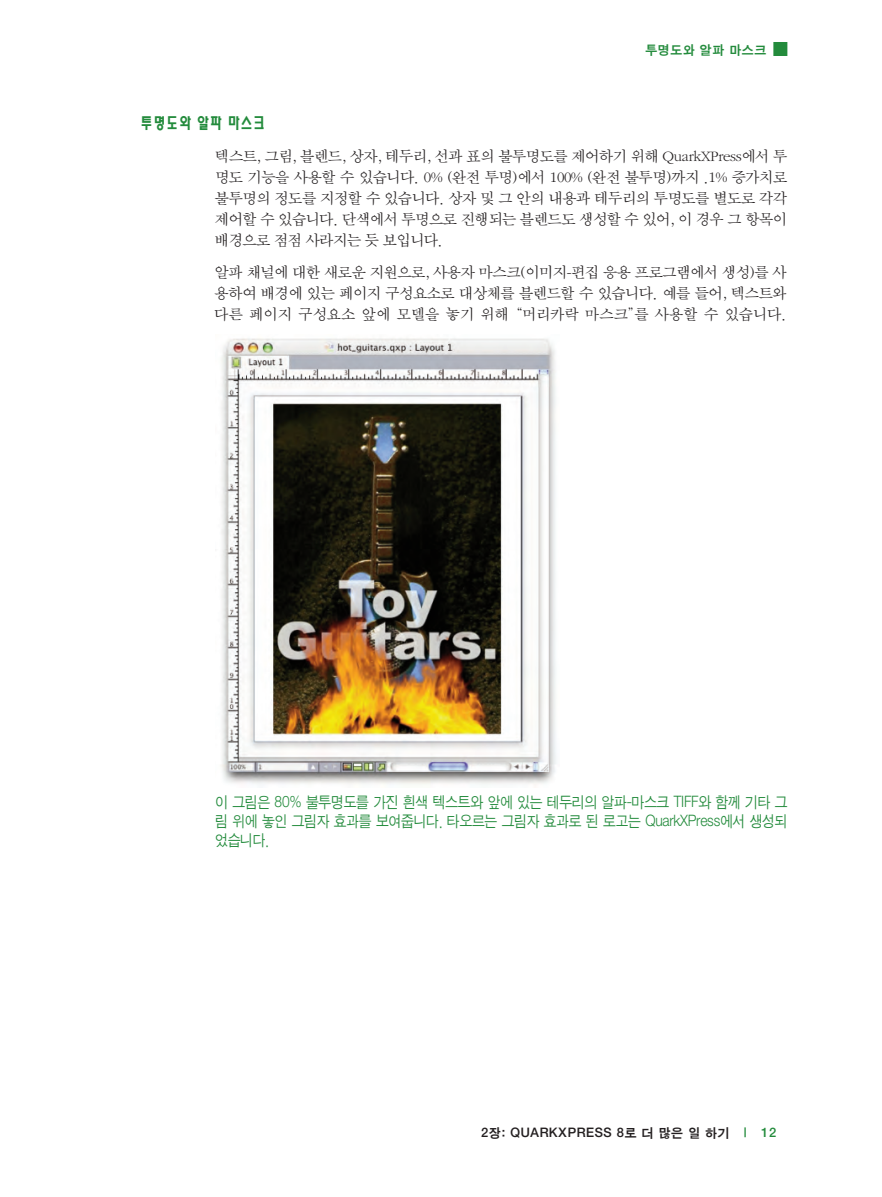
<style>
.page{position:relative;width:882px;height:1197px;background:#fff}
.page>*{position:absolute;margin:0;border:0;box-sizing:border-box;transform-origin:0 0}
.t1{font:15.75px/21px "Sand Sm";letter-spacing:-.025em;color:#231f20;text-align:justify}
.t2{font:15.75px/19.2px "Sand Jg";letter-spacing:-.015em;color:#238b3c;text-align:justify;scale:.9 1}
.t3{font:15.75px "Korea Y Head 2";letter-spacing:.085em;color:#238b3c;scale:.9 1}
.t4{font:13.12px "Sand Kg";letter-spacing:.055em;color:#231f20}
.t5{font:13.12px "Sand Kg";letter-spacing:.055em;color:#238b3c}
.s1{color:#238b3c}
</style>
<div class="page">
<img style="left:221px;top:338px;width:335px;height:447px">
<div style="left:773px;top:42px;width:14px;height:14px;background:#238b3c"></div>
<p class="t5" style="left:645px;top:44px;width:122px">투명도와 알파 마스크</p>
<p class="t3" style="left:141px;top:115px;width:140px">투명도와 알파 마스크</p>
<p class="t1" style="left:215px;top:148px;width:574px">텍스트, 그림, 블렌드, 상자, 테두리, 선과 표의 불투명도를 제어하기 위해 QuarkXPress에서 투 명도 기능을 사용할 수 있습니다. 0% (완전 투명)에서 100% (완전 불투명)까지 .1% 증가치로 불투명의 정도를 지정할 수 있습니다. 상자 및 그 안의 내용과 테두리의 투명도를 별도로 각각 제어할 수 있습니다. 단색에서 투명으로 진행되는 블렌드도 생성할 수 있어, 이 경우 그 항목이 배경으로 점점 사라지는 듯 보입니다.</p>
<p class="t1" style="left:214px;top:263px;width:574px">알파 채널에 대한 새로운 지원으로, 사용자 마스크(이미지-편집 응용 프로그램에서 생성)를 사 용하여 배경에 있는 페이지 구성요소로 대상체를 블렌드할 수 있습니다. 예를 들어, 텍스트와 다른 페이지 구성요소 앞에 모델을 놓기 위해“머리카락 마스크”를 사용할 수 있습니다.</p>
<p class="t2" style="left:215px;top:792px;width:638px">이 그림은 80% 불투명도를 가진 흰색 텍스트와 앞에 있는 테두리의 알파-마스크 TIFF와 함께 기타 그 림 위에 놓인 그림자 효과를 보여줍니다. 타오르는 그림자 효과로 된 로고는 QuarkXPress에서 생성되 었습니다.</p>
<p class="t4" style="left:481px;top:1126px;width:297px">2장: QUARKXPRESS 8로 더 많은 일 하기 <span class="s1">| 12</span></p>
</div>
